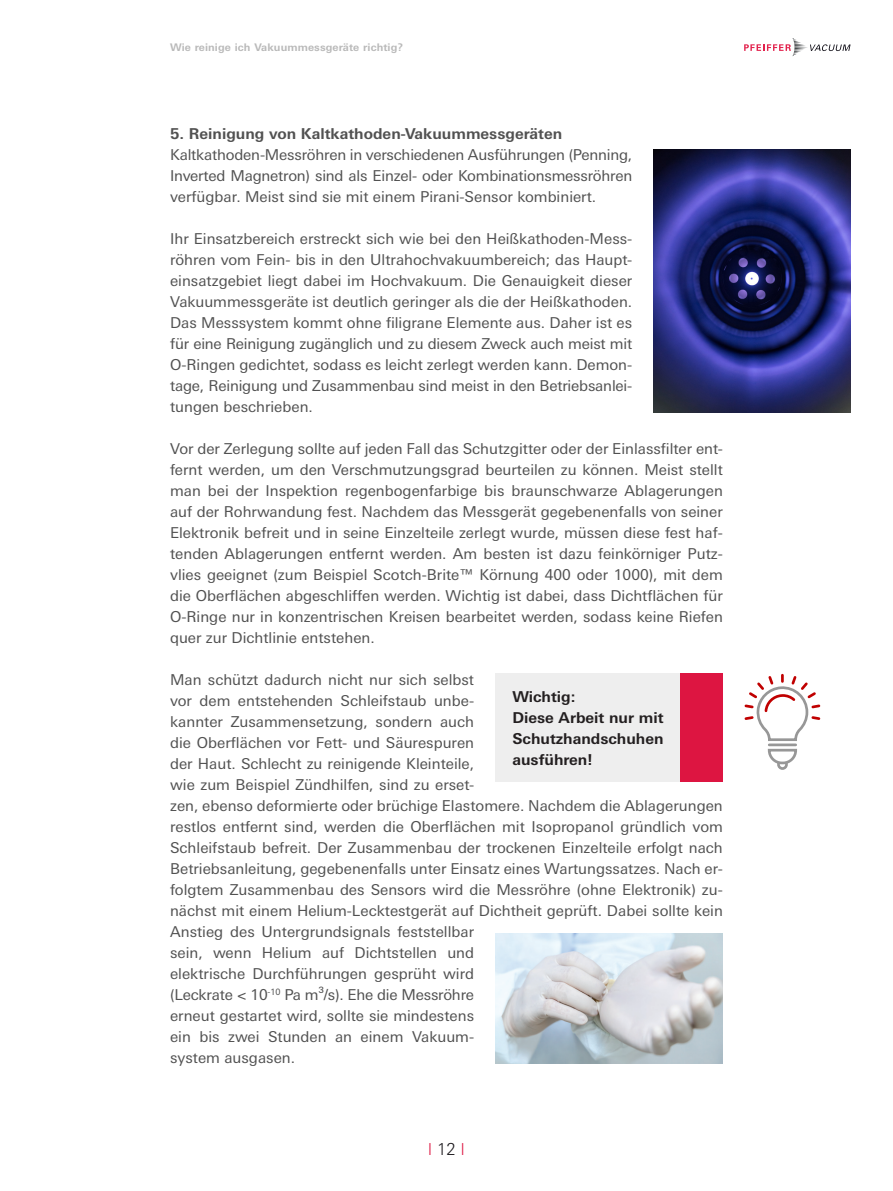
<style>
.page{position:relative;width:893px;height:1191px;background:#fff}
.page>*{position:absolute;margin:0;border:0;box-sizing:border-box;transform-origin:0 0}
.t1{font:300 16.5px "Univers Next W1 G";color:#dd1541}
.t2{font:15px/21px "Univers Next W1 G";color:#515151;text-align:justify}
.t3{font:700 15px/21px "Univers Next W1 G";color:#231f20}
.t4{font:700 15px "Univers Next W1 G";color:#515151}
.t5{font:700 10.5px "Univers Next W1 G";letter-spacing:.01em;color:#b9b9b9}
.s1{color:#1a171b}
</style>
<div class="page">
<svg style="left:744px;top:38px;width:106px;height:18px"></svg>
<img style="left:495px;top:933px;width:228px;height:130px">
<div style="left:495px;top:673px;width:228px;height:109px;background:#eee"></div>
<div style="left:680px;top:673px;width:43px;height:109px;background:#dd1541"></div>
<svg style="left:744px;top:674px;width:76px;height:96px"></svg>
<img style="left:654px;top:149px;width:196px;height:263px">
<p class="t5" style="left:170px;top:41px;width:235px">Wie reinige ich Vakuummessgeräte richtig?</p>
<p class="t4" style="left:170px;top:124px;width:394px">5. Reinigung von Kaltkathoden-Vakuummessgeräten</p>
<p class="t2" style="left:170px;top:144px;width:464px">Kaltkathoden-Messröhren in verschiedenen Ausführungen (Penning, Inverted Magnetron) sind als Einzel- oder Kombinationsmessröhren verfügbar. Meist sind sie mit einem Pirani-Sensor kombiniert.</p>
<p class="t2" style="left:170px;top:228px;width:464px">Ihr Einsatzbereich erstreckt sich wie bei den Heißkathoden-Mess&shy;röhren vom Fein- bis in den Ultrahochvakuumbereich; das Haupt&shy;einsatzgebiet liegt dabei im Hochvakuum. Die Genauigkeit dieser Vakuummessgeräte ist deutlich geringer als die der Heißkathoden.<br>Das Messsystem kommt ohne filigrane Elemente aus. Daher ist es für eine Reinigung zugänglich und zu diesem Zweck auch meist mit O-Ringen gedichtet, sodass es leicht zerlegt werden kann. Demon&shy;tage, Reinigung und Zusammenbau sind meist in den Betriebsanlei&shy;tungen beschrieben.</p>
<p class="t2" style="left:170px;top:438px;width:554px">Vor der Zerlegung sollte auf jeden Fall das Schutzgitter oder der Einlassfilter ent&shy;fernt werden, um den Verschmutzungsgrad beurteilen zu können. Meist stellt man bei der Inspektion regenbogenfarbige bis braunschwarze Ablagerungen auf der Rohrwandung fest. Nachdem das Messgerät gegebenenfalls von seiner Elektronik befreit und in seine Einzelteile zerlegt wurde, müssen diese fest haf&shy;tenden Ablagerungen entfernt werden. Am besten ist dazu feinkörniger Putz&shy;vlies geeignet (zum Beispiel Scotch-Brite™ Körnung 400 oder 1000), mit dem die Oberflächen abgeschliffen werden. Wichtig ist dabei, dass Dichtflächen für O-Ringe nur in konzentrischen Kreisen bearbeitet werden, sodass keine Riefen quer zur Dichtlinie entstehen.</p>
<p class="t2" style="left:170px;top:669px;width:554px;text-align:left">Man schützt dadurch nicht nur sich selbst<br>vor dem entstehenden Schleifstaub unbe-<br>kannter Zusammensetzung, sondern auch<br>die Oberflächen vor Fett- und Säurespuren<br>der Haut. Schlecht zu reinigende Kleinteile,<br>wie zum Beispiel Zündhilfen, sind zu erset-<br>zen, ebenso deformierte oder brüchige Elastomere. Nachdem die Ablagerungen restlos entfernt sind, werden die Oberflächen mit Isopropanol gründlich vom Schleifstaub befreit. Der Zusammenbau der trockenen Einzelteile erfolgt nach Betriebsanleitung, gegebenenfalls unter Einsatz eines Wartungssatzes. Nach er&shy;folgtem Zusammenbau des Sensors wird die Messröhre (ohne Elektronik) zu&shy;nächst mit einem Helium-Lecktestgerät auf Dichtheit geprüft. Dabei sollte kein Anstieg des Untergrundsignals feststellbar<br>sein, wenn Helium auf Dichtstellen und<br>elektrische Durchführungen gesprüht wird<br>(Leckrate &lt; 10<sup>-10</sup> Pa m³/s). Ehe die Messröhre<br>erneut gestartet wird, sollte sie mindestens<br>ein bis zwei Stunden an einem Vakuum-<br>system ausgasen.</p>
<p class="t3" style="left:512px;top:686px;width:153px">Wichtig:<br>Diese Arbeit nur mit<br>Schutzhandschuhen ausführen!</p>
<p class="t1" style="left:428px;top:1139px;width:38px">l <span class="s1">12</span> l</p>
</div>
